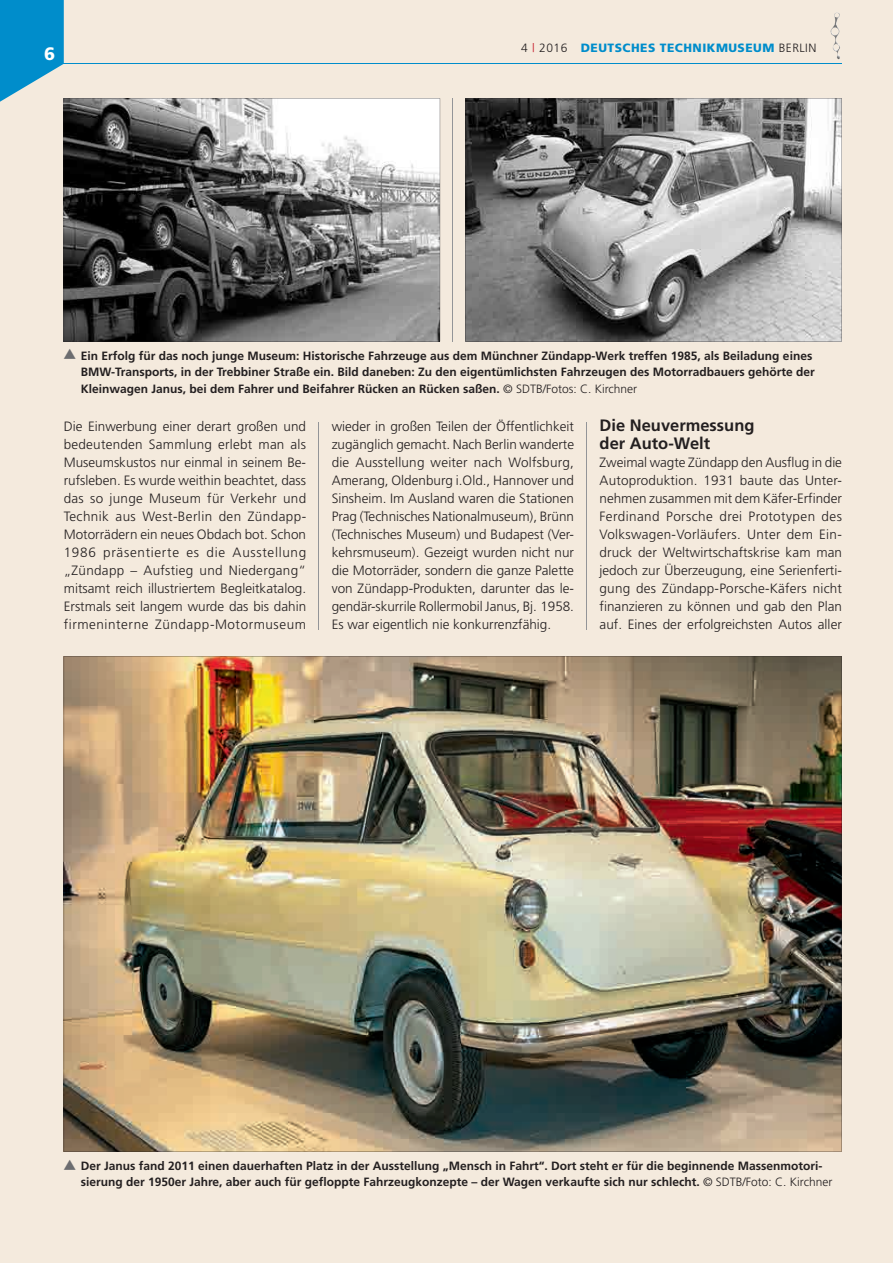
<style>
.page{position:relative;width:893px;height:1263px;background:#f4eadd}
.page>*{position:absolute;margin:0;border:0;box-sizing:border-box;transform-origin:0 0}
.t1{font:900 18px "Frutiger";color:#fff}
.t2{font:700 16.5px/18px "Frutiger";color:#231f20}
.t3{font:300 13.5px/18px "Frutiger";color:#231f20;text-align:justify}
.t4{font:700 12px/16.5px "Frutiger";color:#231f20}
.t5{font:900 12px "Frutiger";letter-spacing:.04em;color:#008dcb}
.s1{font-weight:300;color:#231f20}
.s2{font-weight:300;color:#c7202f}
.s3{color:#6c6d70}
.s4{font-weight:300}
</style>
<div class="page">
<svg style="left:0;top:0;width:64px;height:102px"></svg>
<hr style="left:0;top:63px;width:842px;height:1px;background:#008dcb">
<img style="left:830px;top:12px;width:10px;height:47px">
<hr style="left:587px;top:422px;width:1px;height:207px;background:#939598">
<hr style="left:319px;top:422px;width:1px;height:207px;background:#939598">
<svg style="left:64px;top:98px;width:376px;height:243px"></svg>
<img style="left:64px;top:656px;width:778px;height:495px">
<hr style="left:453px;top:98px;width:1px;height:243px;background:#939598">
<svg style="left:466px;top:98px;width:376px;height:243px"></svg>
<h1 class="t1" style="left:44px;top:43px;width:13px">6</h1>
<p class="t5" style="left:521px;top:40px;width:297px"><span class="s1">4</span> <span class="s2">|</span> <span class="s1">2016</span> DEUTSCHES TECHNIKMUSEUM <span class="s1">BERLIN</span></p>
<p class="t4" style="left:81px;top:347px;width:736px;text-indent:-17px"><span class="s3">▲</span> Ein Erfolg für das noch junge Museum: Historische Fahrzeuge aus dem Münchner Zündapp-Werk treffen 1985, als Beiladung eines<br>BMW-Transports, in der Trebbiner Straße ein. Bild daneben: Zu den eigentümlichsten Fahrzeugen des Motorradbauers gehörte der<br>Kleinwagen Janus, bei dem Fahrer und Beifahrer Rücken an Rücken saßen. <span class="s4">© SDTB/Fotos: C. Kirchner</span></p>
<p class="t3" style="left:64px;top:418px;width:244px">Die Einwerbung einer derart großen und bedeutenden Sammlung erlebt man als Museumskustos nur einmal in seinem Be&shy;rufsleben. Es wurde weithin beachtet, dass das so junge Museum für Verkehr und Technik aus West-Berlin den Zündapp-Motorrädern ein neues Obdach bot. Schon 1986 präsentierte es die Ausstellung „Zündapp – Aufstieg und Niedergang“ mitsamt reich illustriertem Begleitkatalog.<br>Erstmals seit langem wurde das bis dahin firmeninterne Zündapp-Motormuseum</p>
<p class="t3" style="left:332px;top:418px;width:244px">wieder in großen Teilen der Öffentlichkeit zugänglich gemacht. Nach Berlin wanderte die Ausstellung weiter nach Wolfsburg, Amerang, Oldenburg i.Old., Hannover und Sinsheim. Im Ausland waren die Stationen Prag (Technisches Nationalmuseum), Brünn (Technisches Museum) und Budapest (Ver&shy;kehrsmuseum). Gezeigt wurden nicht nur die Motorräder, sondern die ganze Palette von Zündapp-Produkten, darunter das le&shy;gendär-skurrile Rollermobil Janus, Bj. 1958.<br>Es war eigentlich nie konkurrenzfähig.</p>
<p class="t2" style="left:600px;top:416px;width:156px">Die Neuvermessung der Auto-Welt</p>
<p class="t3" style="left:600px;top:454px;width:244px">Zweimal wagte Zündapp den Ausflug in die Autoproduktion. 1931 baute das Unter&shy;nehmen zusammen mit dem Käfer-Erfinder Ferdinand Porsche drei Prototypen des Volkswagen-Vorläufers. Unter dem Ein&shy;druck der Weltwirtschaftskrise kam man jedoch zur Überzeugung, eine Serienferti&shy;gung des Zündapp-Porsche-Käfers nicht finanzieren zu können und gab den Plan auf. Eines der erfolgreichsten Autos aller</p>
<p class="t4" style="left:81px;top:1157px;width:753px;text-indent:-17px"><span class="s3">▲</span> Der Janus fand 2011 einen dauerhaften Platz in der Ausstellung „Mensch in Fahrt“. Dort steht er für die beginnende Massenmotori&shy;sierung der 1950er Jahre, aber auch für gefloppte Fahrzeugkonzepte – der Wagen verkaufte sich nur schlecht. <span class="s4">© SDTB/Foto: C. Kirchner</span></p>
</div>
